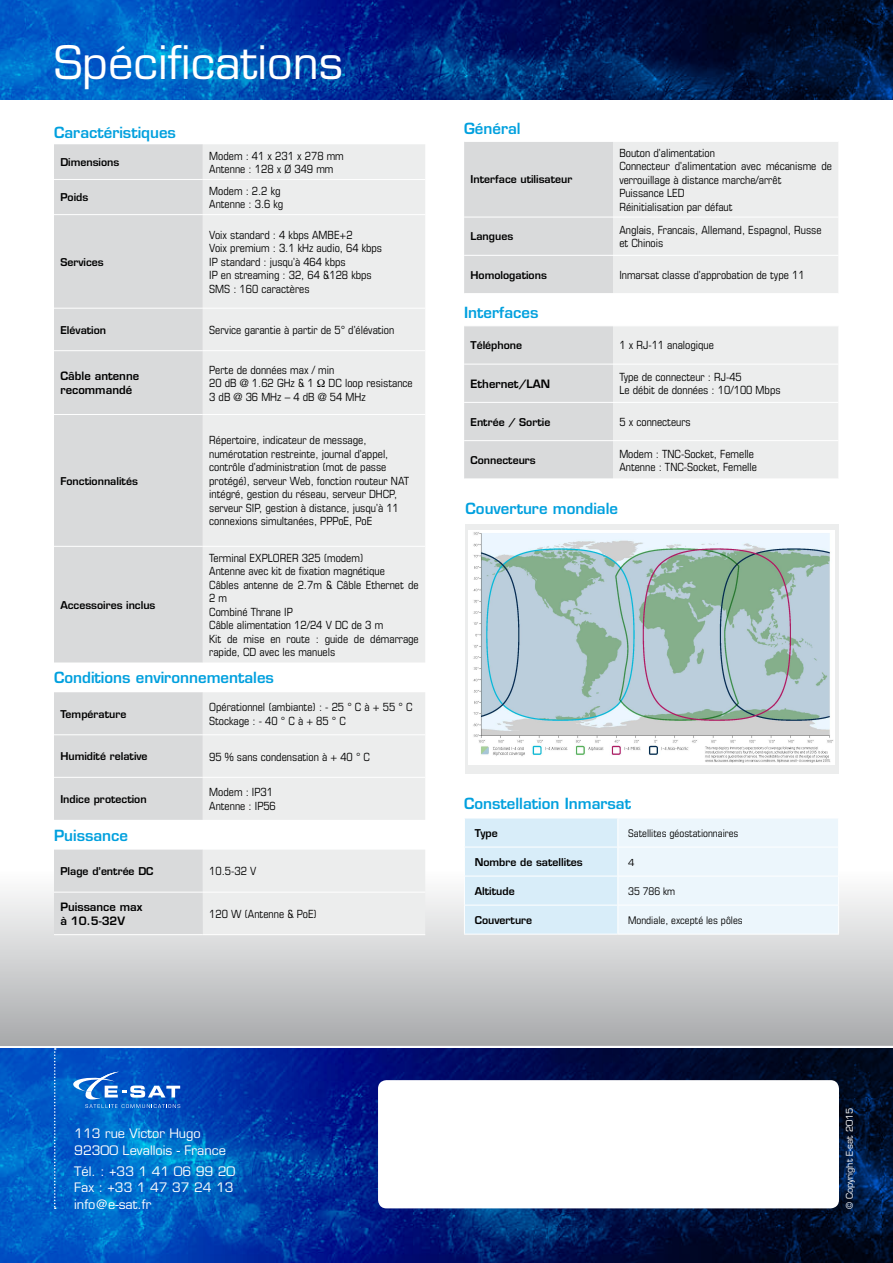
<style>
.page{position:relative;width:893px;height:1263px;background:#fff}
.page>*{position:absolute;margin:0;border:0;box-sizing:border-box;transform-origin:0 0}
.t1{font:45px "Eurostile";color:#fff}
.t2{font:600 15px "Eurostile";color:#00a0de}
.t3{font:12.75px/16.5px "Eurostile";color:#fff}
.t4{font:condensed 11.25px/13.5px "Eurostile";color:#000}
.t5{font:600 11.25px/13.5px "Eurostile";color:#000}
.t6{font:600 10.5px "Eurostile";color:#000}
.t7{font:condensed 10.5px "Eurostile";color:#000}
.t8{font:10.5px "Eurostile";color:#000}
.t9{font:9px "Eurostile";color:#fff}
</style>
<div class="page">
<svg style="left:0;top:884px;width:893px;height:162px;background:#c6c7c8"></svg>
<img style="left:0;top:0;width:893px;height:99px">
<img style="left:0;top:1048px;width:893px;height:215px">
<svg style="left:70px;top:1072px;width:110px;height:36px;background:#3177cf"></svg>
<div style="left:378px;top:1080px;width:461px;height:128px;background:#fff;border-radius:9px"></div>
<svg style="left:54px;top:1048px;width:2px;height:161px"></svg>
<svg style="left:54px;top:144px;width:149px;height:790px;background:#dcdcdd"></svg>
<svg style="left:203px;top:144px;width:222px;height:790px;background:#edeeee"></svg>
<hr style="left:54px;top:214px;width:149px;height:1px;background:#fff">
<hr style="left:203px;top:214px;width:222px;height:1px;background:#fff">
<hr style="left:54px;top:308px;width:149px;height:1px;background:#fff">
<hr style="left:203px;top:308px;width:222px;height:1px;background:#fff">
<hr style="left:54px;top:350px;width:149px;height:1px;background:#fff">
<hr style="left:203px;top:350px;width:222px;height:1px;background:#fff">
<hr style="left:54px;top:414px;width:149px;height:1px;background:#fff">
<hr style="left:203px;top:414px;width:222px;height:1px;background:#fff">
<hr style="left:54px;top:546px;width:149px;height:1px;background:#fff">
<hr style="left:203px;top:546px;width:222px;height:1px;background:#fff">
<hr style="left:54px;top:734px;width:149px;height:1px;background:#fff">
<hr style="left:203px;top:734px;width:222px;height:1px;background:#fff">
<hr style="left:54px;top:777px;width:149px;height:1px;background:#fff">
<hr style="left:203px;top:777px;width:222px;height:1px;background:#fff">
<hr style="left:54px;top:892px;width:149px;height:1px;background:#fff">
<hr style="left:203px;top:892px;width:222px;height:1px;background:#fff">
<hr style="left:54px;top:934px;width:149px;height:1px;background:#fff">
<hr style="left:203px;top:934px;width:222px;height:1px;background:#fff">
<hr style="left:54px;top:179px;width:149px;height:1px;background:#fff">
<hr style="left:203px;top:179px;width:222px;height:1px;background:#fff">
<svg style="left:464px;top:142px;width:374px;height:151px;background:#e4e5e5"></svg>
<hr style="left:464px;top:217px;width:149px;height:1px;background:#fff">
<hr style="left:613px;top:217px;width:225px;height:1px;background:#fff">
<hr style="left:464px;top:255px;width:149px;height:1px;background:#fff">
<hr style="left:613px;top:255px;width:225px;height:1px;background:#fff">
<svg style="left:464px;top:326px;width:374px;height:152px;background:#e4e5e5"></svg>
<hr style="left:464px;top:364px;width:149px;height:1px;background:#fff">
<hr style="left:613px;top:364px;width:225px;height:1px;background:#fff">
<hr style="left:464px;top:402px;width:149px;height:1px;background:#fff">
<hr style="left:613px;top:402px;width:225px;height:1px;background:#fff">
<hr style="left:464px;top:440px;width:149px;height:1px;background:#fff">
<hr style="left:613px;top:440px;width:225px;height:1px;background:#fff">
<div style="left:466px;top:524px;width:373px;height:250px;background:#eceded"></div>
<hr style="left:464px;top:934px;width:154px;height:1px;background:#fff">
<hr style="left:618px;top:934px;width:221px;height:1px;background:#fff">
<svg style="left:464px;top:818px;width:375px;height:116px;background:#e5f2fa"></svg>
<img style="left:469px;top:530px;width:365px;height:235px">
<svg style="left:317px;top:379px;width:8px;height:8px"></svg>
<h1 class="t1" style="left:54px;top:36px;width:290px">Spécifications</h1>
<h2 class="t2" style="left:54px;top:123px;width:123px">Caractéristiques</h2>
<p class="t6" style="left:60px;top:156px;width:60px">Dimensions</p>
<p class="t4" style="left:209px;top:149px;width:136px">Modem : 41 x 231 x 278 mm<br>Antenne : 128 x Ø 349 mm</p>
<p class="t6" style="left:60px;top:191px;width:29px">Poids</p>
<p class="t4" style="left:209px;top:184px;width:76px">Modem : 2.2 kg<br>Antenne : 3.6 kg</p>
<p class="t6" style="left:60px;top:255px;width:45px">Services</p>
<p class="t4" style="left:209px;top:228px;width:174px">Voix standard : 4 kbps AMBE+2<br>Voix premium : 3.1 kHz audio, 64 kbps<br>IP standard : jusqu’à 464 kbps<br>IP en streaming : 32, 64 &amp;128 kbps<br>SMS : 160 caractères</p>
<p class="t6" style="left:60px;top:323px;width:47px">Elévation</p>
<p class="t4" style="left:209px;top:323px;width:187px">Service garantie à partir de 5° d’élévation</p>
<p class="t5" style="left:60px;top:369px;width:80px">Câble antenne recommandé</p>
<p class="t4" style="left:209px;top:363px;width:126px">Perte de données max / min<br>20 dB @ 1.62 GHz &amp; 1</p>
<p class="t4" style="left:209px;top:376px;width:205px;text-indent:119px">DC loop resistance<br>3 dB @ 36 MHz – 4 dB @ 54 MHz</p>
<p class="t6" style="left:60px;top:474px;width:79px">Fonctionnalités</p>
<p class="t4" style="left:209px;top:433px;width:202px">Répertoire, indicateur de message, numérotation restreinte, journal d’appel, contrôle d’administration (mot de passe protégé), serveur Web, fonction routeur NAT intégré, gestion du réseau, serveur DHCP, serveur SIP, gestion à distance, jusqu’à 11 connexions simultanées, PPPoE, PoE</p>
<p class="t4" style="left:209px;top:551px;width:211px">Terminal EXPLORER 325 (modem)<br>Antenne avec kit de fixation magnétique<br>Câbles antenne de 2.7m &amp; Câble Ethernet de<br>2 m<br>Combiné Thrane IP<br>Câble alimentation 12/24 V DC de 3 m<br>Kit de mise en route : guide de démarrage rapide, CD avec les manuels</p>
<h2 class="t2" style="left:54px;top:668px;width:221px">Conditions environnementales</h2>
<p class="t6" style="left:60px;top:707px;width:68px">Température</p>
<p class="t4" style="left:209px;top:700px;width:205px">Opérationnel (ambiante) : - 25 ° C à + 55 ° C<br>Stockage : - 40 ° C à + 85 ° C</p>
<p class="t6" style="left:60px;top:750px;width:89px">Humidité relative</p>
<p class="t4" style="left:209px;top:749px;width:162px">95 % sans condensation à + 40 ° C</p>
<p class="t6" style="left:60px;top:792px;width:88px">Indice protection</p>
<p class="t4" style="left:209px;top:785px;width:68px">Modem : IP31<br>Antenne : IP56</p>
<h2 class="t2" style="left:54px;top:826px;width:76px">Puissance</h2>
<p class="t6" style="left:60px;top:865px;width:95px">Plage d’entrée DC</p>
<p class="t4" style="left:209px;top:864px;width:49px">10.5-32 V</p>
<p class="t5" style="left:60px;top:900px;width:84px">Puissance max à 10.5-32V</p>
<p class="t4" style="left:209px;top:907px;width:109px">120 W (Antenne &amp; PoE)</p>
<p class="t6" style="left:60px;top:598px;width:97px">Accessoires inclus</p>
<h2 class="t2" style="left:464px;top:119px;width:58px">Général</h2>
<p class="t6" style="left:470px;top:173px;width:103px">Interface utilisateur</p>
<p class="t4" style="left:619px;top:146px;width:214px">Bouton d’alimentation<br>Connecteur d’alimentation avec mécanisme de verrouillage à distance marche/arrêt<br>Puissance LED<br>Réinitialisation par défaut</p>
<p class="t6" style="left:470px;top:230px;width:44px">Langues</p>
<p class="t4" style="left:619px;top:223px;width:204px">Anglais, Francais, Allemand, Espagnol, Russe et Chinois</p>
<p class="t6" style="left:470px;top:268px;width:78px">Homologations</p>
<p class="t4" style="left:619px;top:268px;width:187px">Inmarsat classe d’approbation de type 11</p>
<h2 class="t2" style="left:464px;top:303px;width:76px">Interfaces</h2>
<p class="t6" style="left:470px;top:339px;width:53px">Téléphone</p>
<p class="t4" style="left:619px;top:338px;width:96px">1 x RJ-11 analogique</p>
<p class="t5" style="left:470px;top:377px;width:81px">Ethernet/LAN</p>
<p class="t4" style="left:619px;top:370px;width:163px">Type de connecteur : RJ-45<br>Le débit de données : 10/100 Mbps</p>
<p class="t6" style="left:470px;top:415px;width:81px">Entrée / Sortie</p>
<p class="t4" style="left:619px;top:415px;width:73px">5 x connecteurs</p>
<p class="t6" style="left:470px;top:454px;width:67px">Connecteurs</p>
<p class="t4" style="left:619px;top:446px;width:139px">Modem : TNC-Socket, Femelle<br>Antenne : TNC-Socket, Femelle</p>
<h2 class="t2" style="left:465px;top:499px;width:154px">Couverture mondiale</h2>
<h2 class="t2" style="left:464px;top:794px;width:169px">Constellation Inmarsat</h2>
<p class="t6" style="left:475px;top:826px;width:24px">Type</p>
<p class="t7" style="left:628px;top:827px;width:112px">Satellites géostationnaires</p>
<p class="t6" style="left:475px;top:855px;width:109px">Nombre de satellites</p>
<p class="t8" style="left:628px;top:857px;width:8px">4</p>
<p class="t6" style="left:475px;top:884px;width:41px">Altitude</p>
<p class="t7" style="left:628px;top:885px;width:49px">35 786 km</p>
<p class="t6" style="left:475px;top:913px;width:59px">Couverture</p>
<p class="t7" style="left:628px;top:914px;width:116px">Mondiale, excepté les pôles</p>
<p class="t3" style="left:74px;top:1125px;width:153px">113 rue Victor Hugo<br>92300 Levallois - France</p>
<p class="t3" style="left:74px;top:1163px;width:163px">Tél. : +33 1 41 06 99 20<br>Fax : +33 1 47 37 24 13 info@e-sat.fr</p>
<p class="t9" style="left:844px;top:1209px;width:103px;rotate:-90deg">© Copyright E-sat 2015</p>
</div>
